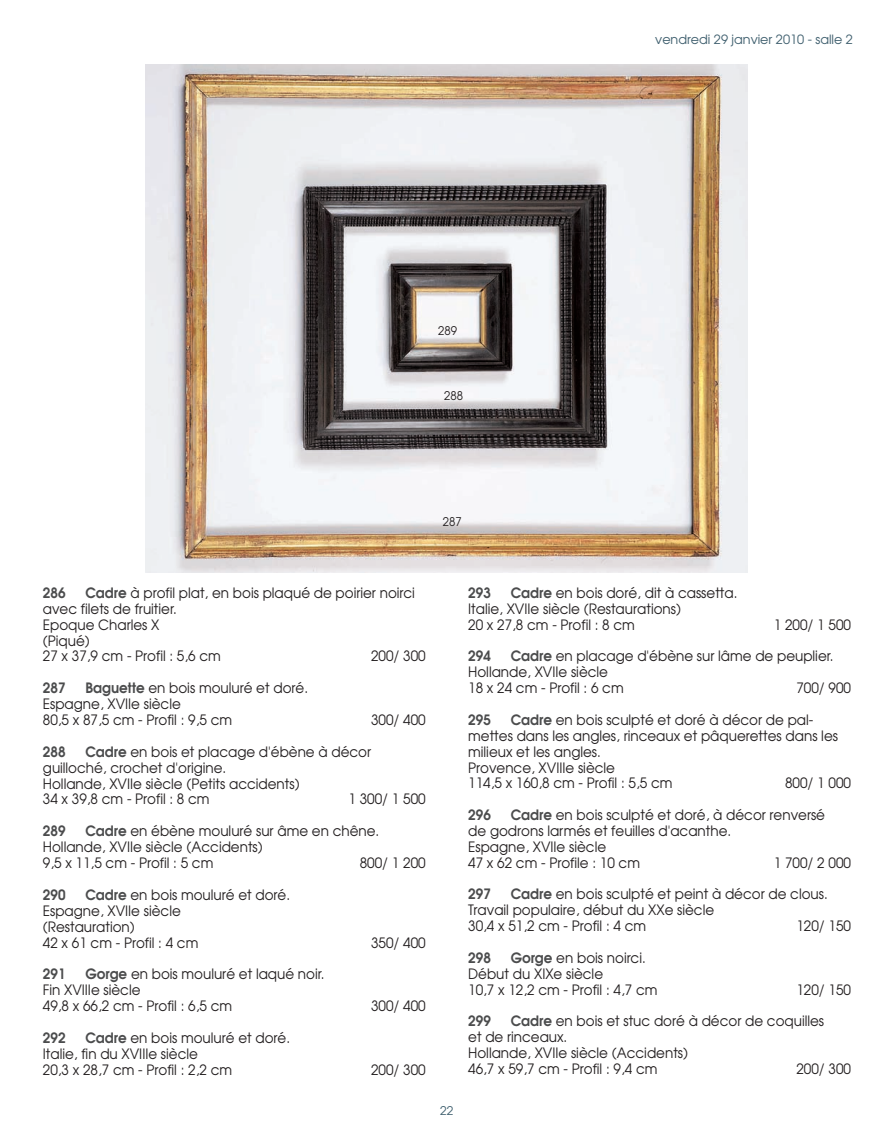
<style>
.page{position:relative;width:893px;height:1148px;background:#fff}
.page>*{position:absolute;margin:0;border:0;box-sizing:border-box;transform-origin:0 0}
.t1{font:14.25px/15.9px "Avant Garde";color:#231f20;scale:.95 1}
.t2{font:600 14.25px "Avant Garde";color:#4b4c4d;scale:.95 1}
.t3{font:12.75px "Avant Garde";color:#3f5f6e}
.t4{font:12px "Avant Garde";color:#231f20;scale:.95 1}
.t5{font:12px "Avant Garde";color:#3f5f6e}
.s1{font-weight:600;color:#4b4c4d}
</style>
<div class="page">
<svg style="left:145px;top:64px;width:603px;height:509px"></svg>
<p class="t3" style="left:655px;top:32px;width:199px">vendredi 29 janvier 2010 - salle 2</p>
<p class="t4" style="left:438px;top:324px;width:21px">289</p>
<p class="t4" style="left:444px;top:389px;width:21px">288</p>
<p class="t4" style="left:443px;top:514px;width:21px">287</p>
<p class="t1" style="left:43px;top:585px;width:393px;text-indent:43px"><span class="s1">Cadre</span> à profil plat, en bois plaqué de poirier noirci avec filets de fruitier.<br>Epoque Charles X<br>(Piqué)<br>27 x 37,9 cm - Profil : 5,6 cm</p>
<p class="t2" style="left:43px;top:584px;width:25px">286</p>
<p class="t1" style="left:371px;top:648px;width:59px">200/ 300</p>
<p class="t1" style="left:43px;top:680px;width:281px;text-indent:43px"><span class="s1">Baguette</span> en bois mouluré et doré.<br>Espagne, XVIIe siècle<br>80,5 x 87,5 cm - Profil : 9,5 cm</p>
<p class="t2" style="left:43px;top:680px;width:25px">287</p>
<p class="t1" style="left:371px;top:712px;width:59px">300/ 400</p>
<p class="t1" style="left:43px;top:744px;width:347px;text-indent:43px"><span class="s1">Cadre</span> en bois et placage d'ébène à décor guilloché, crochet d'origine.<br>Hollande, XVIIe siècle (Petits accidents)<br>34 x 39,8 cm - Profil : 8 cm</p>
<p class="t2" style="left:43px;top:743px;width:25px">288</p>
<p class="t1" style="left:348px;top:791px;width:83px">1 300/ 1 500</p>
<p class="t1" style="left:43px;top:823px;width:356px;text-indent:43px"><span class="s1">Cadre</span> en ébène mouluré sur âme en chêne.<br>Hollande, XVIIe siècle (Accidents)<br>9,5 x 11,5 cm - Profil : 5 cm</p>
<p class="t2" style="left:43px;top:823px;width:25px">289</p>
<p class="t1" style="left:360px;top:855px;width:71px">800/ 1 200</p>
<p class="t1" style="left:43px;top:887px;width:262px;text-indent:43px"><span class="s1">Cadre</span> en bois mouluré et doré.<br>Espagne, XVIIe siècle<br>(Restauration)<br>42 x 61 cm - Profil : 4 cm</p>
<p class="t2" style="left:43px;top:886px;width:25px">290</p>
<p class="t1" style="left:43px;top:966px;width:298px;text-indent:43px"><span class="s1">Gorge</span> en bois mouluré et laqué noir.<br>Fin XVIIIe siècle<br>49,8 x 66,2 cm - Profil : 6,5 cm</p>
<p class="t2" style="left:43px;top:966px;width:25px">291</p>
<p class="t1" style="left:43px;top:1029px;width:262px;text-indent:43px"><span class="s1">Cadre</span> en bois mouluré et doré.<br>Italie, fin du XVIIIe siècle<br>20,3 x 28,7 cm - Profil : 2,2 cm</p>
<p class="t2" style="left:43px;top:1029px;width:25px">292</p>
<p class="t1" style="left:371px;top:934px;width:59px">350/ 400</p>
<p class="t1" style="left:371px;top:998px;width:59px">300/ 400</p>
<p class="t1" style="left:371px;top:1061px;width:59px">200/ 300</p>
<p class="t5" style="left:440px;top:1104px;width:15px">22</p>
<p class="t1" style="left:468px;top:585px;width:285px;text-indent:43px"><span class="s1">Cadre</span> en bois doré, dit à cassetta.<br>Italie, XVIIe siècle (Restaurations)<br>20 x 27,8 cm - Profil : 8 cm</p>
<p class="t2" style="left:468px;top:584px;width:25px">293</p>
<p class="t1" style="left:774px;top:617px;width:83px">1 200/ 1 500</p>
<p class="t1" style="left:468px;top:648px;width:386px;text-indent:43px"><span class="s1">Cadre</span> en placage d'ébène sur lâme de peuplier.<br>Hollande, XVIIe siècle<br>18 x 24 cm - Profil : 6 cm</p>
<p class="t2" style="left:468px;top:648px;width:25px">294</p>
<p class="t1" style="left:796px;top:680px;width:59px">700/ 900</p>
<p class="t1" style="left:468px;top:712px;width:391px;text-indent:43px"><span class="s1">Cadre</span> en bois sculpté et doré à décor de pal&shy;mettes dans les angles, rinceaux et pâquerettes dans les milieux et les angles.<br>Provence, XVIIIe siècle<br>114,5 x 160,8 cm - Profil : 5,5 cm</p>
<p class="t2" style="left:468px;top:711px;width:25px">295</p>
<p class="t1" style="left:785px;top:775px;width:71px">800/ 1 000</p>
<p class="t1" style="left:468px;top:807px;width:377px;text-indent:43px"><span class="s1">Cadre</span> en bois sculpté et doré, à décor renversé de godrons larmés et feuilles d'acanthe.<br>Espagne, XVIIe siècle<br>47 x 62 cm - Profile : 10 cm</p>
<p class="t2" style="left:468px;top:806px;width:25px">296</p>
<p class="t1" style="left:774px;top:854px;width:83px">1 700/ 2 000</p>
<p class="t1" style="left:468px;top:886px;width:380px;text-indent:43px"><span class="s1">Cadre</span> en bois sculpté et peint à décor de clous.<br>Travail populaire, début du XXe siècle<br>30,4 x 51,2 cm - Profil : 4 cm</p>
<p class="t2" style="left:468px;top:886px;width:25px">297</p>
<p class="t1" style="left:796px;top:918px;width:59px">120/ 150</p>
<p class="t2" style="left:468px;top:949px;width:25px">298</p>
<p class="t1" style="left:468px;top:950px;width:201px;text-indent:43px"><span class="s1">Gorge</span> en bois noirci.<br>Début du XIXe siècle<br>10,7 x 12,2 cm - Profil : 4,7 cm</p>
<p class="t1" style="left:796px;top:981px;width:59px">120/ 150</p>
<p class="t1" style="left:468px;top:1013px;width:376px;text-indent:43px"><span class="s1">Cadre</span> en bois et stuc doré à décor de coquilles et de rinceaux.<br>Hollande, XVIIe siècle (Accidents)<br>46,7 x 59,7 cm - Profil : 9,4 cm</p>
<p class="t2" style="left:468px;top:1013px;width:25px">299</p>
<p class="t1" style="left:796px;top:1061px;width:59px">200/ 300</p>
</div>
